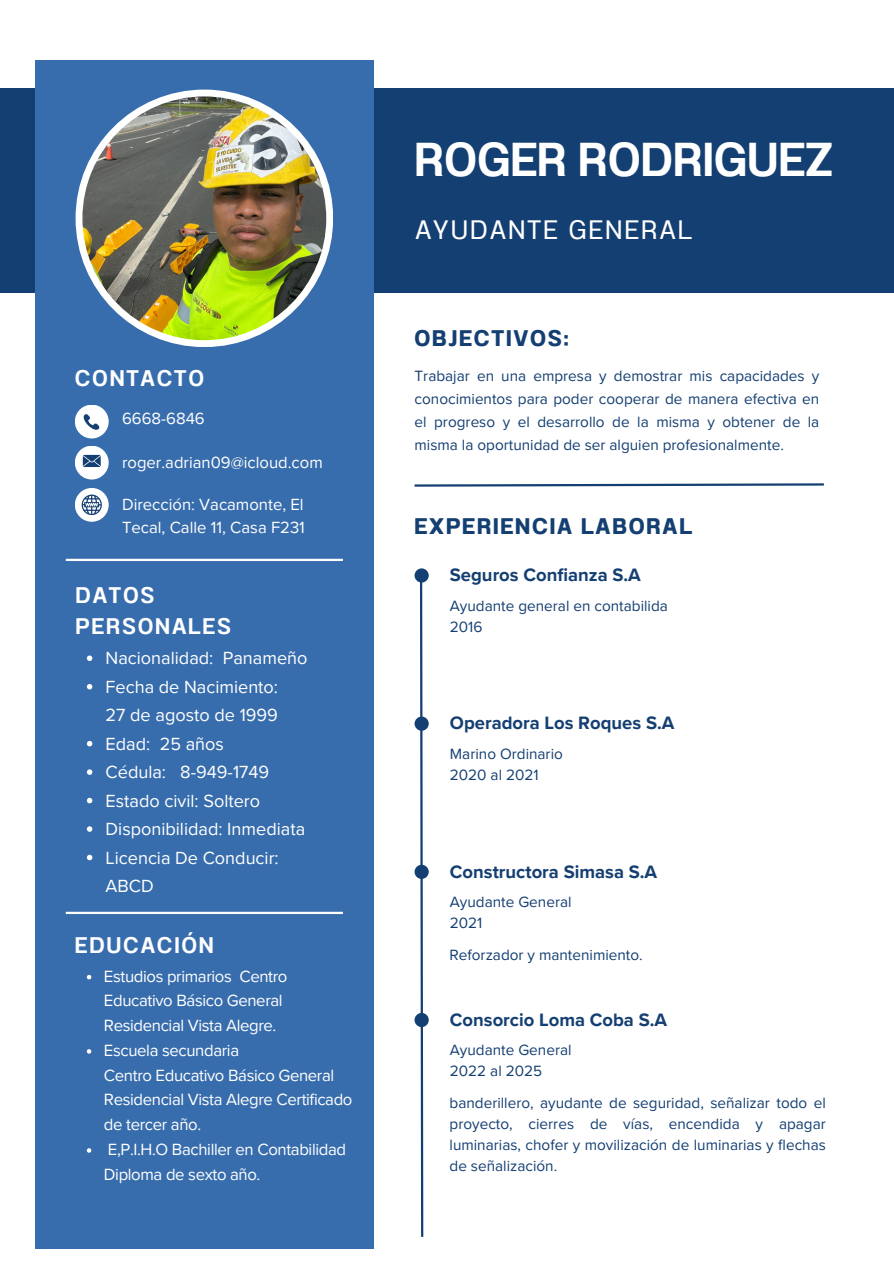
<style>
.page{position:relative;width:894px;height:1264px;background:#fff}
.page>*{position:absolute;margin:0;border:0;box-sizing:border-box;transform-origin:0 0}
.t1{font:47.4px "Anantason Semi Bold Wd 87";color:#fff}
.t2{font:26.7px "Anantason Wd 87";letter-spacing:.08em;color:#fff}
.t3{font:22.65px/30.6px "Anantason Semi Bold Wd 87";letter-spacing:.08em;color:#fff}
.t4{font:22.65px "Anantason Bold Wd 87";letter-spacing:.08em;color:#143f72}
.t5{font:700 18.45px "Proxima Nova";color:#143f72}
.t6{font:18.15px/28.5px "Proxima Nova";color:#fff}
.t7{font:16.65px/24.8px "Proxima Nova";letter-spacing:-.02em;color:#fff}
.t8{font:16.65px/23px "Proxima Nova";color:#fff}
.t9{font:15.3px/23px "Proxima Nova";color:#143f72;text-align:justify}
</style>
<div class="page">
<div style="left:0;top:89px;width:893px;height:204px;background:#143f72"></div>
<div style="left:35px;top:61px;width:338px;height:1187px;background:#386dad"></div>
<div style="left:75px;top:404px;width:34px;height:34px;background:#fff;border-radius:50%"></div>
<svg style="left:83px;top:414px;width:16px;height:16px"></svg>
<div style="left:75px;top:445px;width:34px;height:34px;background:#fff;border-radius:50%"></div>
<div style="left:75px;top:488px;width:34px;height:34px;background:#fff;border-radius:50%"></div>
<svg style="left:82px;top:494px;width:20px;height:21px"></svg>
<svg style="left:83px;top:455px;width:18px;height:12px"></svg>
<svg style="left:414px;top:483px;width:410px;height:4px"></svg>
<hr style="left:66px;top:559px;width:277px;height:2px;background:#fff">
<hr style="left:66px;top:911px;width:277px;height:3px;background:#fff">
<svg style="left:419px;top:582px;width:5px;height:655px"></svg>
<div style="left:414px;top:568px;width:14px;height:14px;background:#143f72;border-radius:50%"></div>
<div style="left:414px;top:716px;width:14px;height:14px;background:#143f72;border-radius:50%"></div>
<div style="left:414px;top:864px;width:14px;height:15px;background:#143f72;border-radius:50%"></div>
<div style="left:414px;top:1012px;width:14px;height:15px;background:#143f72;border-radius:50%"></div>
<div style="left:75px;top:90px;width:258px;height:257px;background:#fff;border-radius:50%"></div>
<img style="left:82px;top:96px;width:244px;height:244px;border-radius:50%">
<svg style="left:87px;top:655px;width:5px;height:6px"></svg>
<svg style="left:87px;top:684px;width:5px;height:5px"></svg>
<svg style="left:87px;top:741px;width:5px;height:5px"></svg>
<svg style="left:87px;top:769px;width:5px;height:5px"></svg>
<svg style="left:87px;top:797px;width:5px;height:6px"></svg>
<svg style="left:87px;top:826px;width:5px;height:5px"></svg>
<svg style="left:87px;top:854px;width:5px;height:6px"></svg>
<svg style="left:87px;top:974px;width:4px;height:5px"></svg>
<svg style="left:87px;top:1049px;width:4px;height:4px"></svg>
<svg style="left:87px;top:1148px;width:4px;height:4px"></svg>
<p class="t3" style="left:75px;top:363px;width:131px">CONTACTO</p>
<p class="t8" style="left:122px;top:407px;width:84px">6668-6846</p>
<p class="t8" style="left:122px;top:451px;width:202px">roger.adrian09@icloud.com</p>
<p class="t8" style="left:122px;top:493px;width:184px">Dirección: Vacamonte, El<br>Tecal, Calle 11, Casa F231</p>
<p class="t3" style="left:75px;top:580px;width:157px">DATOS<br>PERSONALES</p>
<p class="t6" style="left:106px;top:644px;width:203px">Nacionalidad: Panameño</p>
<p class="t6" style="left:106px;top:673px;width:174px">Fecha de Nacimiento:<br>27 de agosto de 1999</p>
<p class="t6" style="left:106px;top:729px;width:120px">Edad: 25 años</p>
<h5 class="t6" style="left:106px;top:758px;width:165px">Cédula: 8-949-1749</h5>
<p class="t6" style="left:106px;top:786px;width:156px">Estado civil: Soltero</p>
<h3 class="t6" style="left:106px;top:815px;width:201px">Disponibilidad: Inmediata</h3>
<p class="t6" style="left:106px;top:843px;width:175px">Licencia De Conducir:<br>ABCD</p>
<p class="t3" style="left:75px;top:929px;width:140px">EDUCACIÓN</p>
<h3 class="t7" style="left:104px;top:964px;width:185px">Estudios primarios Centro<br>Educativo Básico General<br>Residencial Vista Alegre.</h3>
<p class="t7" style="left:104px;top:1038px;width:250px">Escuela secundaria<br>Centro Educativo Básico General<br>Residencial Vista Alegre Certificado de tercer año.</p>
<p class="t7" style="left:104px;top:1137px;width:243px">E,P.I.H.O Bachiller en Contabilidad<br>Diploma de sexto año.</p>
<p class="t1" style="left:414px;top:132px;width:420px">ROGER RODRIGUEZ</p>
<h1 class="t2" style="left:415px;top:214px;width:278px">AYUDANTE GENERAL</h1>
<p class="t4" style="left:414px;top:324px;width:155px">OBJECTIVOS:</p>
<h3 class="t9" style="left:414px;top:364px;width:406px">Trabajar en una empresa y demostrar mis capacidades y conocimientos para poder cooperar de manera efectiva en el progreso y el desarrollo de la misma y obtener de la misma la oportunidad de ser alguien profesionalmente.</h3>
<p class="t4" style="left:414px;top:512px;width:279px">EXPERIENCIA LABORAL</p>
<p class="t5" style="left:450px;top:564px;width:192px">Seguros Confianza S.A</p>
<p class="t9" style="left:450px;top:594px;width:219px">Ayudante general en contabilida</p>
<p class="t9" style="left:450px;top:615px;width:34px">2016</p>
<p class="t5" style="left:450px;top:712px;width:226px">Operadora Los Roques S.A</p>
<p class="t9" style="left:450px;top:742px;width:114px">Marino Ordinario</p>
<p class="t9" style="left:450px;top:763px;width:90px">2020 al 2021</p>
<h2 class="t5" style="left:450px;top:860px;width:209px">Constructora Simasa S.A</h2>
<p class="t9" style="left:450px;top:891px;width:123px">Ayudante General</p>
<p class="t9" style="left:450px;top:911px;width:34px">2021</p>
<h3 class="t9" style="left:449px;top:943px;width:195px">Reforzador y mantenimiento.</h3>
<h3 class="t5" style="left:450px;top:1008px;width:219px">Consorcio Loma Coba S.A</h3>
<p class="t9" style="left:450px;top:1039px;width:123px">Ayudante General</p>
<p class="t9" style="left:450px;top:1059px;width:94px">2022 al 2025</p>
<p class="t9" style="left:449px;top:1092px;width:378px;line-height:20.9px">banderillero, ayudante de seguridad, señalizar todo el proyecto, cierres de vías, encendida y apagar luminarias, chofer y movilización de luminarias y flechas de señalización.</p>
</div>
